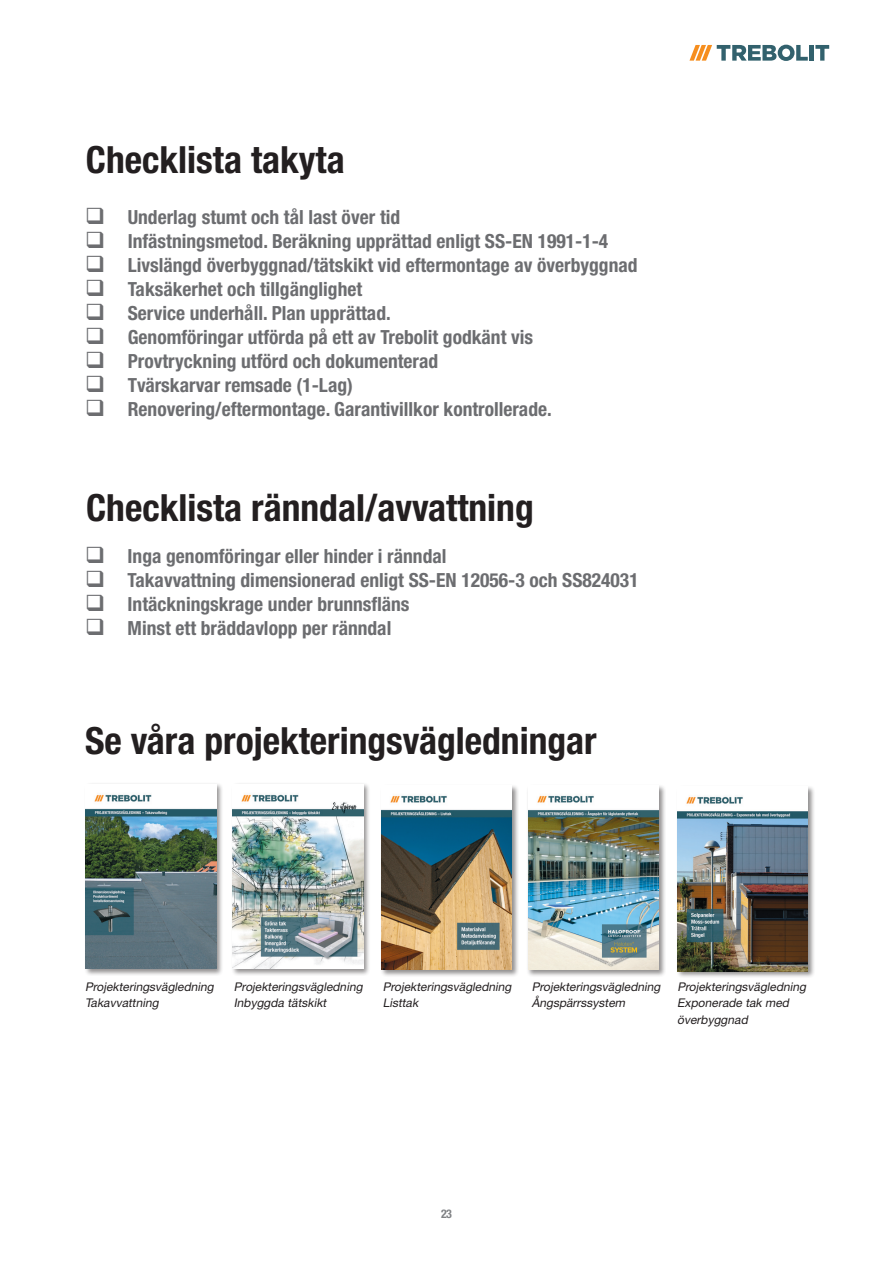
<style>
.page{position:relative;width:893px;height:1263px;background:#fff}
.page>*{position:absolute;margin:0;border:0;box-sizing:border-box;transform-origin:0 0}
.t1{font:700 condensed 37.5px "Helvetica Neue LT Std";color:#231f20}
.t2{font:700 condensed 19.5px "Helvetica Neue LT Std";color:#6c6d70}
.t3{font:italic 12px/16.5px "Helvetica Neue LT Std";color:#231f20}
.t4{font:700 condensed 12px "Helvetica Neue LT Std";color:#808285}
</style>
<div class="page">
<div style="left:809px;top:45px;width:5px;height:16px;background:#32616d"></div>
<svg style="left:815px;top:45px;width:14px;height:16px"></svg>
<svg style="left:689px;top:45px;width:119px;height:16px"></svg>
<div style="left:84px;top:783px;width:140px;height:193px;background:#231f20;opacity:.5"></div>
<img style="left:86px;top:784px;width:130px;height:185px">
<div style="left:231px;top:783px;width:139px;height:193px;background:#231f20;opacity:.5"></div>
<img style="left:233px;top:784px;width:130px;height:185px">
<div style="left:380px;top:784px;width:139px;height:193px;background:#231f20;opacity:.5"></div>
<img style="left:381px;top:785px;width:131px;height:185px">
<div style="left:527px;top:784px;width:139px;height:193px;background:#231f20;opacity:.5"></div>
<img style="left:528px;top:785px;width:131px;height:185px">
<div style="left:676px;top:785px;width:139px;height:193px;background:#231f20;opacity:.5"></div>
<img style="left:678px;top:787px;width:130px;height:184px">
<h1 class="t1" style="left:86px;top:137px;width:260px">Checklista takyta</h1>
<p class="t2" style="left:85px;top:205px;width:317px">❑ Underlag stumt och tål last över tid</p>
<p class="t2" style="left:85px;top:229px;width:525px">❑ Infästningsmetod. Beräkning upprättad enligt SS-EN 1991-1-4</p>
<p class="t2" style="left:85px;top:253px;width:554px">❑ Livslängd överbyggnad/tätskikt vid eftermontage av överbyggnad</p>
<p class="t2" style="left:85px;top:277px;width:279px">❑ Taksäkerhet och tillgänglighet</p>
<p class="t2" style="left:85px;top:301px;width:307px">❑ Service underhåll. Plan upprättad.</p>
<p class="t2" style="left:85px;top:325px;width:449px">❑ Genomföringar utförda på ett av Trebolit godkänt vis</p>
<p class="t2" style="left:85px;top:349px;width:355px">❑ Provtryckning utförd och dokumenterad</p>
<p class="t2" style="left:85px;top:373px;width:269px">❑ Tvärskarvar remsade (1-Lag)</p>
<p class="t2" style="left:85px;top:397px;width:468px">❑ Renovering/eftermontage. Garantivillkor kontrollerade.</p>
<h1 class="t1" style="left:86px;top:485px;width:449px">Checklista ränndal/avvattning</h1>
<p class="t2" style="left:85px;top:545px;width:363px">❑ Inga genomföringar eller hinder i ränndal</p>
<p class="t2" style="left:85px;top:569px;width:555px">❑ Takavvattning dimensionerad enligt SS-EN 12056-3 och SS824031</p>
<p class="t2" style="left:85px;top:593px;width:326px">❑ Intäckningskrage under brunnsfläns</p>
<p class="t2" style="left:85px;top:617px;width:308px">❑ Minst ett bräddavlopp per ränndal</p>
<h1 class="t1" style="left:85px;top:718px;width:513px">Se våra projekteringsvägledningar</h1>
<p class="t3" style="left:85px;top:978px;width:133px">Projekteringsvägledning<br>Takavvattning</p>
<p class="t3" style="left:234px;top:978px;width:133px">Projekteringsvägledning<br>Inbyggda tätskikt</p>
<p class="t3" style="left:383px;top:978px;width:133px">Projekteringsvägledning<br>Listtak</p>
<p class="t3" style="left:532px;top:978px;width:133px">Projekteringsvägledning<br>Ångspärrssystem</p>
<p class="t3" style="left:677px;top:978px;width:133px">Projekteringsvägledning<br>Exponerade tak med överbyggnad</p>
<p class="t4" style="left:441px;top:1207px;width:12px">23</p>
</div>
